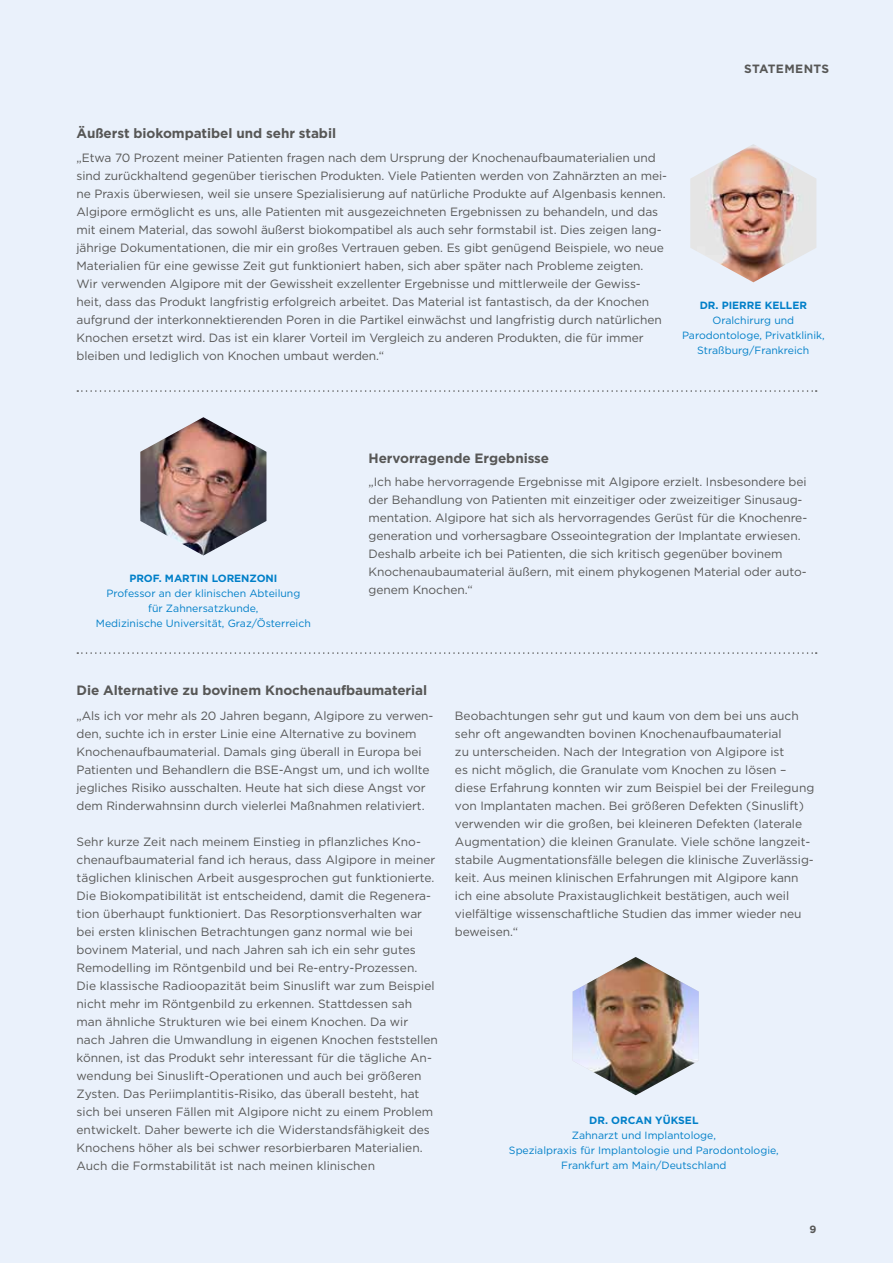
<style>
.page{position:relative;width:893px;height:1263px;background:#eaf1fb}
.page>*{position:absolute;margin:0;border:0;box-sizing:border-box;transform-origin:0 0}
.t1{font:700 13.5px "Gotham";letter-spacing:-.005em;color:#575756}
.t2{font:12px/18px "Gotham";letter-spacing:-.005em;color:#575756}
.t3{font:700 12px "Gotham";letter-spacing:.025em;color:#575756}
.t4{font:10.5px/15px "Gotham";color:#007fc8;text-align:center}
.t5{font:700 10.5px "Gotham";color:#007fc8}
.t6{font:700 10.5px "Gotham";color:#575756}
</style>
<div class="page">
<svg style="left:77px;top:390px;width:740px;height:2px"></svg>
<img style="left:690px;top:144px;width:126px;height:138px">
<svg style="left:77px;top:652px;width:740px;height:2px"></svg>
<img style="left:140px;top:417px;width:126px;height:138px">
<img style="left:573px;top:957px;width:126px;height:138px">
<p class="t3" style="left:744px;top:61px;width:87px">STATEMENTS</p>
<p class="t1" style="left:77px;top:124px;width:261px">Äußerst biokompatibel und sehr stabil</p>
<p class="t2" style="left:77px;top:149px;width:592px">„Etwa 70 Prozent meiner Patienten fragen nach dem Ursprung der Knochenaufbaumaterialien und sind zurückhaltend gegenüber tierischen Produkten. Viele Patienten werden von Zahnärzten an mei&shy;ne Praxis überwiesen, weil sie unsere Spezialisierung auf natürliche Produkte auf Algenbasis kennen.<br>Algipore ermöglicht es uns, alle Patienten mit ausgezeichneten Ergebnissen zu behandeln, und das mit einem Material, das sowohl äußerst biokompatibel als auch sehr formstabil ist. Dies zeigen lang&shy;jährige Dokumentationen, die mir ein großes Vertrauen geben. Es gibt genügend Beispiele, wo neue Materialien für eine gewisse Zeit gut funktioniert haben, sich aber später nach Probleme zeigten.<br>Wir verwenden Algipore mit der Gewissheit exzellenter Ergebnisse und mittlerweile der Gewiss&shy;heit, dass das Produkt langfristig erfolgreich arbeitet. Das Material ist fantastisch, da der Knochen aufgrund der interkonnektierenden Poren in die Partikel einwächst und langfristig durch natürlichen Knochen ersetzt wird. Das ist ein klarer Vorteil im Vergleich zu anderen Produkten, die für immer bleiben und lediglich von Knochen umbaut werden.“</p>
<p class="t5" style="left:700px;top:298px;width:109px">DR. PIERRE KELLER</p>
<p class="t4" style="left:682px;top:312px;width:144px">Oralchirurg und<br>Parodontologe, Privatklinik,<br>Straßburg/Frankreich</p>
<p class="t5" style="left:129px;top:571px;width:150px">PROF. MARTIN LORENZONI</p>
<p class="t4" style="left:96px;top:585px;width:216px">Professor an der klinischen Abteilung<br>für Zahnersatzkunde,<br>Medizinische Universität, Graz/Österreich</p>
<p class="t1" style="left:369px;top:449px;width:182px">Hervorragende Ergebnisse</p>
<p class="t2" style="left:369px;top:473px;width:440px">„Ich habe hervorragende Ergebnisse mit Algipore erzielt. Insbesondere bei der Behandlung von Patienten mit einzeitiger oder zweizeitiger Sinusaug&shy;mentation. Algipore hat sich als hervorragendes Gerüst für die Knochenre&shy;generation und vorhersagbare Osseointegration der Implantate erwiesen.<br>Deshalb arbeite ich bei Patienten, die sich kritisch gegenüber bovinem Knochenaubaumaterial äußern, mit einem phykogenen Material oder auto&shy;genem Knochen.“</p>
<p class="t1" style="left:77px;top:681px;width:352px">Die Alternative zu bovinem Knochenaufbaumaterial</p>
<p class="t2" style="left:77px;top:707px;width:358px">„Als ich vor mehr als 20 Jahren begann, Algipore zu verwen&shy;den, suchte ich in erster Linie eine Alternative zu bovinem Knochenaufbaumaterial. Damals ging überall in Europa bei Patienten und Behandlern die BSE-Angst um, und ich wollte jegliches Risiko ausschalten. Heute hat sich diese Angst vor dem Rinderwahnsinn durch vielerlei Maßnahmen relativiert.</p>
<p class="t2" style="left:77px;top:833px;width:363px">Sehr kurze Zeit nach meinem Einstieg in pflanzliches Kno&shy;chenaufbaumaterial fand ich heraus, dass Algipore in meiner täglichen klinischen Arbeit ausgesprochen gut funktionierte.<br>Die Biokompatibilität ist entscheidend, damit die Regenera&shy;tion überhaupt funktioniert. Das Resorptionsverhalten war bei ersten klinischen Betrachtungen ganz normal wie bei bovinem Material, und nach Jahren sah ich ein sehr gutes Remodelling im Röntgenbild und bei Re-entry-Prozessen.<br>Die klassische Radioopazität beim Sinuslift war zum Beispiel nicht mehr im Röntgenbild zu erkennen. Stattdessen sah man ähnliche Strukturen wie bei einem Knochen. Da wir nach Jahren die Umwandlung in eigenen Knochen feststellen können, ist das Produkt sehr interessant für die tägliche An&shy;wendung bei Sinuslift-Operationen und auch bei größeren Zysten. Das Periimplantitis-Risiko, das überall besteht, hat sich bei unseren Fällen mit Algipore nicht zu einem Problem entwickelt. Daher bewerte ich die Widerstandsfähigkeit des Knochens höher als bei schwer resorbierbaren Materialien.<br>Auch die Formstabilität ist nach meinen klinischen</p>
<p class="t2" style="left:455px;top:707px;width:361px">Beobachtungen sehr gut und kaum von dem bei uns auch sehr oft angewandten bovinen Knochenaufbaumaterial<br>zu unterscheiden. Nach der Integration von Algipore ist<br>es nicht möglich, die Granulate vom Knochen zu lösen – diese Erfahrung konnten wir zum Beispiel bei der Freilegung von Implantaten machen. Bei größeren Defekten (Sinuslift) verwenden wir die großen, bei kleineren Defekten (laterale Augmentation) die kleinen Granulate. Viele schöne langzeit&shy;stabile Augmentationsfälle belegen die klinische Zuverlässig&shy;keit. Aus meinen klinischen Erfahrungen mit Algipore kann ich eine absolute Praxistauglichkeit bestätigen, auch weil vielfältige wissenschaftliche Studien das immer wieder neu beweisen.“</p>
<p class="t5" style="left:589px;top:1114px;width:111px">DR. ORCAN YÜKSEL</p>
<p class="t4" style="left:509px;top:1128px;width:271px">Zahnarzt und Implantologe,<br>Spezialpraxis für Implantologie und Parodontologie,<br>Frankfurt am Main/Deutschland</p>
<p class="t6" style="left:809px;top:1222px;width:8px">9</p>
</div>
